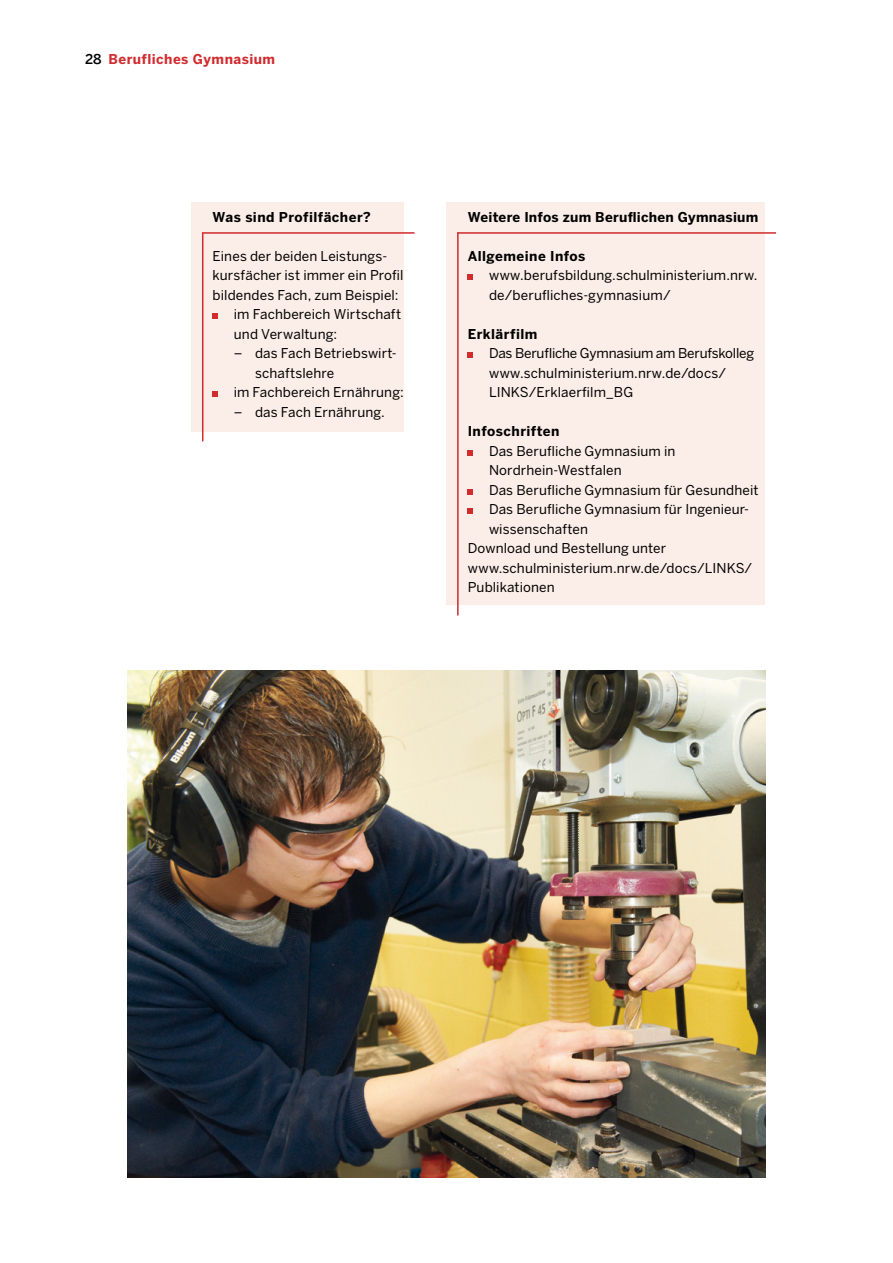
<style>
.page{position:relative;width:893px;height:1263px;background:#fff}
.page>*{position:absolute;margin:0;border:0;box-sizing:border-box;transform-origin:0 0}
.Fließtext_9pt_Regula{font:13.5px/19.5px "Benton Sans";letter-spacing:.01em;color:#000}
.Fließtext_9pt_Regula-2{font:700 13.5px "Benton Sans";letter-spacing:.025em;color:#000}
.Fließtext_9pt_Regula-3{font:700 13.5px "Benton Sans";letter-spacing:.03em;color:#d12b2e}
.t1{font:500 13.5px "Benton Sans";color:#000}
.s1{font-weight:700}
</style>
<div class="page">
<div style="left:446px;top:202px;width:319px;height:403px;background:#fbede7"></div>
<svg style="left:468px;top:275px;width:5px;height:5px"></svg>
<svg style="left:468px;top:353px;width:5px;height:5px"></svg>
<svg style="left:468px;top:450px;width:5px;height:6px"></svg>
<svg style="left:468px;top:489px;width:5px;height:6px"></svg>
<svg style="left:468px;top:509px;width:5px;height:5px"></svg>
<img style="left:128px;top:670px;width:637px;height:507px">
<hr style="left:457px;top:232px;width:319px;height:2px;background:#d12b2e">
<hr style="left:457px;top:232px;width:2px;height:383px;background:#d12b2e">
<div style="left:191px;top:202px;width:213px;height:229px;background:#fbede7"></div>
<svg style="left:213px;top:314px;width:5px;height:5px"></svg>
<svg style="left:213px;top:392px;width:5px;height:5px"></svg>
<hr style="left:202px;top:233px;width:1px;height:208px;background:#d12b2e">
<hr style="left:202px;top:232px;width:213px;height:2px;background:#d12b2e">
<p class="t1" style="left:85px;top:51px;width:18px">28</p>
<p class="Fließtext_9pt_Regula-3" style="left:108px;top:51px;width:168px">Berufliches Gymnasium</p>
<p class="Fließtext_9pt_Regula-2" style="left:213px;top:209px;width:160px">Was sind Profilfächer?</p>
<p class="Fließtext_9pt_Regula" style="left:213px;top:246px;width:192px">Eines der beiden Leistungs&shy;kursfächer ist immer ein Profil bildendes Fach, zum Beispiel:</p>
<p class="Fließtext_9pt_Regula" style="left:234px;top:304px;width:169px">im Fachbereich Wirtschaft und Verwaltung:</p>
<p class="Fließtext_9pt_Regula" style="left:255px;top:343px;width:143px;text-indent:-21px">– das Fach Betriebswirt&shy;schaftslehre</p>
<p class="Fließtext_9pt_Regula" style="left:234px;top:382px;width:172px">im Fachbereich Ernährung:</p>
<p class="Fließtext_9pt_Regula" style="left:234px;top:402px;width:152px">– das Fach Ernährung.</p>
<p class="Fließtext_9pt_Regula-2" style="left:468px;top:209px;width:292px">Weitere Infos zum Beruflichen Gymnasium</p>
<p class="Fließtext_9pt_Regula-2" style="left:468px;top:248px;width:119px">Allgemeine Infos</p>
<p class="Fließtext_9pt_Regula" style="left:489px;top:265px;width:270px">www.berufsbildung.schulministerium.nrw. de/berufliches-gymnasium/</p>
<p class="Fließtext_9pt_Regula" style="left:489px;top:324px;width:267px;text-indent:-21px"><span class="s1">Erklärfilm<br></span>Das Berufliche Gymnasium am Berufskolleg www.schulministerium.nrw.de/docs/<br>LINKS/Erklaerfilm_BG</p>
<p class="Fließtext_9pt_Regula-2" style="left:468px;top:423px;width:93px">Infoschriften</p>
<p class="Fließtext_9pt_Regula" style="left:489px;top:441px;width:188px">Das Berufliche Gymnasium in<br>Nordrhein-Westfalen</p>
<p class="Fließtext_9pt_Regula" style="left:489px;top:480px;width:271px">Das Berufliche Gymnasium für Gesundheit</p>
<p class="Fließtext_9pt_Regula" style="left:489px;top:499px;width:262px">Das Berufliche Gymnasium für Ingenieur&shy;wissenschaften</p>
<p class="Fließtext_9pt_Regula" style="left:468px;top:538px;width:286px">Download und Bestellung unter www.schulministerium.nrw.de/docs/LINKS/<br>Publikationen</p>
</div>
